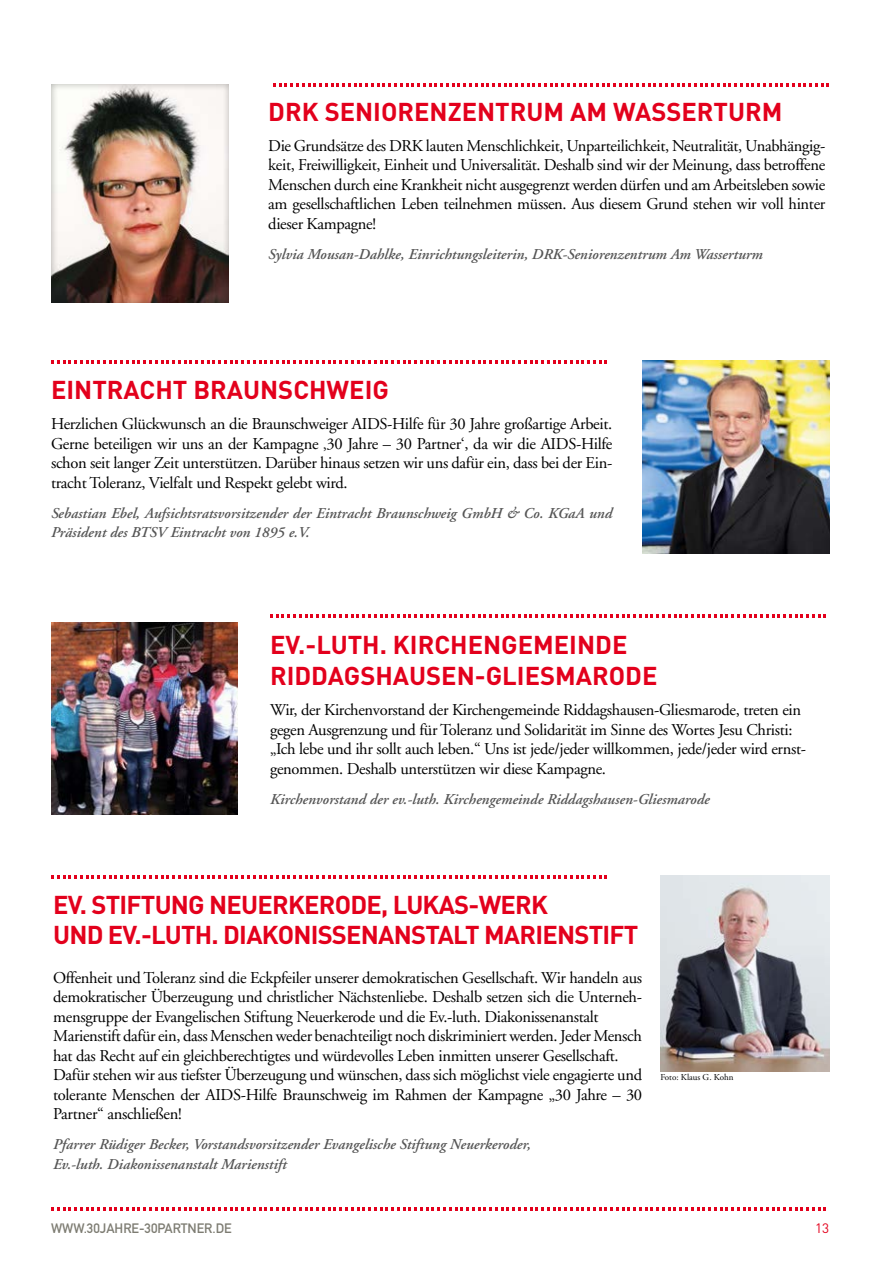
<style>
.page{position:relative;width:893px;height:1263px;background:#fff}
.page>*{position:absolute;margin:0;border:0;box-sizing:border-box;transform-origin:0 0}
.t1{font:700 25.5px/31.5px "DIN";color:#e3001c}
.t2{font:700 25.5px/30px "DIN";letter-spacing:-.03em;color:#e3001c}
.t3{font:16.5px/19.5px "Adobe Garamond";letter-spacing:-.02em;color:#000;text-align:justify}
.t4{font:italic 600 15px/19.5px "Adobe Garamond";color:#565656}
.t5{font:13.5px "DIN Mittelschrift";color:#7d7c72}
.t6{font:13.5px "DIN";color:#e3001c}
.t7{font:9px "Adobe Garamond";color:#000}
</style>
<div class="page">
<svg style="left:273px;top:83px;width:556px;height:3px"></svg>
<svg style="left:51px;top:875px;width:556px;height:3px"></svg>
<svg style="left:51px;top:361px;width:556px;height:3px"></svg>
<img style="left:642px;top:361px;width:187px;height:192px">
<svg style="left:51px;top:1208px;width:775px;height:3px"></svg>
<div style="left:51px;top:84px;width:180px;height:220px;background:#000;opacity:.3"></div>
<img style="left:660px;top:875px;width:169px;height:196px">
<svg style="left:270px;top:614px;width:556px;height:3px"></svg>
<img style="left:51px;top:623px;width:187px;height:191px">
<h1 class="t1" style="left:268px;top:95px;width:516px">DRK SENIORENZENTRUM AM WASSERTURM</h1>
<p class="t3" style="left:268px;top:136px;width:559px">Die Grundsätze des DRK lauten Menschlichkeit, Unparteilichkeit, Neutralität, Unabhängig&shy;keit, Freiwilligkeit, Einheit und Universalität. Deshalb sind wir der Meinung, dass betroffene Menschen durch eine Krankheit nicht ausgegrenzt werden dürfen und am Arbeitsleben sowie am gesellschaftlichen Leben teilnehmen müssen. Aus diesem Grund stehen wir voll hinter dieser Kampagne!</p>
<p class="t4" style="left:268px;top:245px;width:496px">Sylvia Mousan-Dahlke, Einrichtungsleiterin, DRK-Seniorenzentrum Am Wasserturm</p>
<h1 class="t1" style="left:51px;top:373px;width:339px">EINTRACHT BRAUNSCHWEIG</h1>
<p class="t3" style="left:51px;top:414px;width:563px">Herzlichen Glückwunsch an die Braunschweiger AIDS-Hilfe für 30 Jahre großartige Arbeit.<br>Gerne beteiligen wir uns an der Kampagne ‚30 Jahre – 30 Partner‘, da wir die AIDS-Hilfe schon seit langer Zeit unterstützen. Darüber hinaus setzen wir uns dafür ein, dass bei der Ein&shy;tracht Toleranz, Vielfalt und Respekt gelebt wird.</p>
<p class="t4" style="left:51px;top:503px;width:563px">Sebastian Ebel, Aufsichtsratsvorsitzender der Eintracht Braunschweig GmbH &amp; Co. KGaA und<br>Präsident des BTSV Eintracht von 1895 e.V.</p>
<h1 class="t1" style="left:270px;top:628px;width:389px">EV.-LUTH. KIRCHENGEMEINDE<br>RIDDAGSHAUSEN-GLIESMARODE</h1>
<p class="t3" style="left:270px;top:701px;width:538px;text-align:left">Wir, der Kirchenvorstand der Kirchengemeinde Riddagshausen-Gliesmarode, treten ein gegen Ausgrenzung und für Toleranz und Solidarität im Sinne des Wortes Jesu Christi: „Ich lebe und ihr sollt auch leben.“ Uns ist jede/jeder willkommen, jede/jeder wird ernst&shy;genommen. Deshalb unterstützen wir diese Kampagne.</p>
<p class="t4" style="left:270px;top:790px;width:441px">Kirchenvorstand der ev.-luth. Kirchengemeinde Riddagshausen-Gliesmarode</p>
<h1 class="t2" style="left:53px;top:888px;width:587px">EV. STIFTUNG NEUERKERODE, LUKAS-WERK<br>UND EV.-LUTH. DIAKONISSENANSTALT MARIENSTIFT</h1>
<p class="t3" style="left:53px;top:968px;width:590px;text-align:left">Offenheit und Toleranz sind die Eckpfeiler unserer demokratischen Gesellschaft. Wir handeln aus demokratischer Überzeugung und christlicher Nächstenliebe. Deshalb setzen sich die Unterneh&shy;mensgruppe der Evangelischen Stiftung Neuerkerode und die Ev.-luth. Diakonissenanstalt Marienstift dafür ein, dass Menschen weder benachteiligt noch diskriminiert werden. Jeder Mensch hat das Recht auf ein gleichberechtigtes und würdevolles Leben inmitten unserer Gesellschaft.<br>Dafür stehen wir aus tiefster Überzeugung und wünschen, dass sich möglichst viele engagierte und tolerante Menschen der AIDS-Hilfe Braunschweig im Rahmen der Kampagne „30 Jahre – 30<br>Partner“ anschließen!</p>
<p class="t4" style="left:53px;top:1135px;width:479px">Pfarrer Rüdiger Becker, Vorstandsvorsitzender Evangelische Stiftung Neuerkeroder,<br>Ev.-luth. Diakonissenanstalt Marienstift</p>
<p class="t7" style="left:660px;top:1073px;width:75px">Foto: Klaus G. Kohn</p>
<p class="t5" style="left:51px;top:1220px;width:182px">WWW.30JAHRE-30PARTNER.DE</p>
<p class="t6" style="left:815px;top:1220px;width:16px">13</p>
</div>
